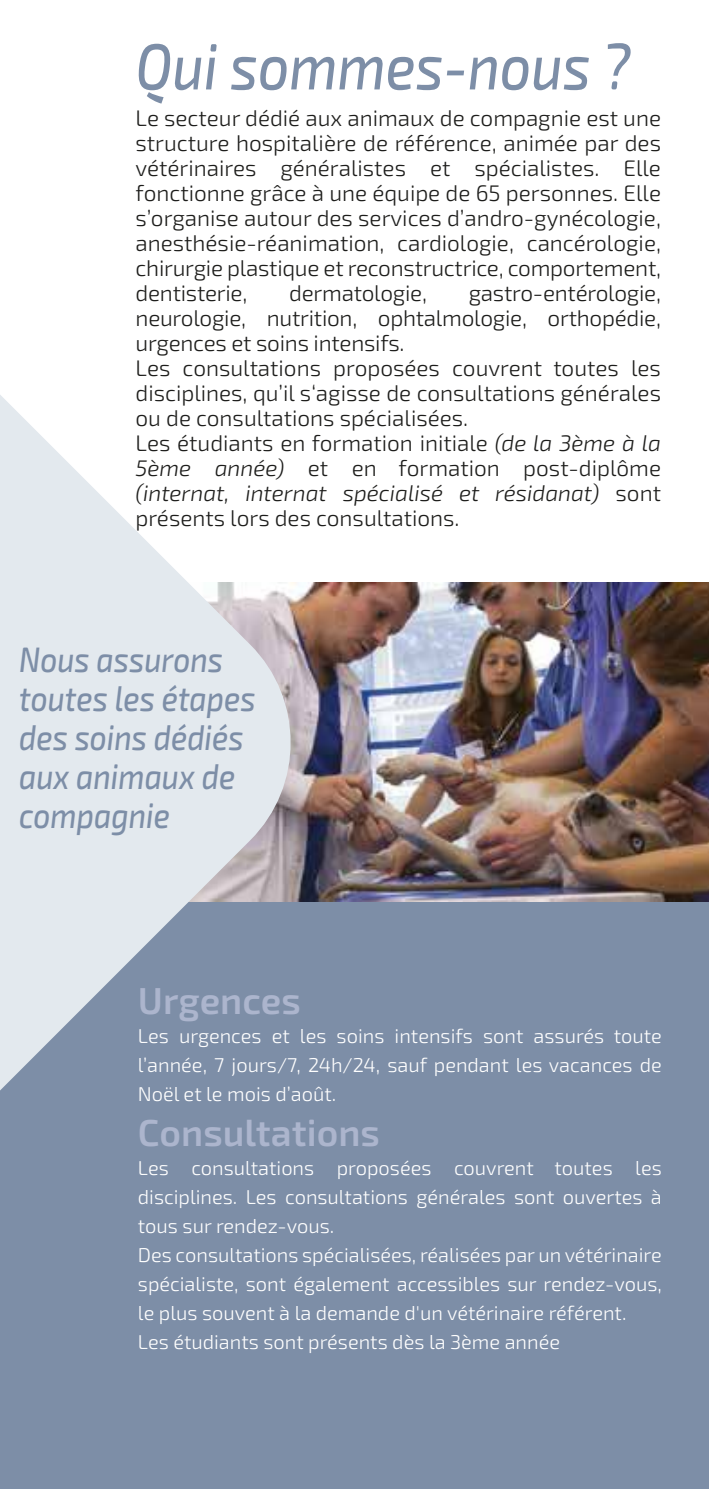
<style>
.page{position:relative;width:709px;height:1489px;background:#fff}
.page>*{position:absolute;margin:0;border:0;box-sizing:border-box;transform-origin:0 0}
.t1{font:italic 500 65px "Exo 2";color:#7d8ea7;scale:.85 1}
.t2{font:600 37.5px "Exo 2";color:#acb5cd}
.t3{font:italic 500 35.25px/39px "Exo 2";color:#7d8ea7;scale:.85 1}
.t4{font:300 22.5px/25px "Exo 2";color:#1d1d1b;text-align:justify}
.t5{font:300 20px/29px "Exo 2";color:#fff;text-align:justify}
.s1{font-style:italic}
</style>
<div class="page">
<div style="left:0;top:741px;width:709px;height:747px;background:#7d8ea7"></div>
<img style="left:304px;top:582px;width:405px;height:319px">
<svg style="left:0;top:395px;width:304px;height:696px;fill:#e3e9ee"></svg>
<h1 class="t1" style="left:136px;top:28px;width:584px">Qui sommes-nous ?</h1>
<p class="t4" style="left:136px;top:106px;width:527px">Le secteur dédié aux animaux de compagnie est une structure hospitalière de référence, animée par des vétérinaires généralistes et spécialistes. Elle fonctionne grâce à une équipe de 65 personnes. Elle s’organise autour des services d’andro-gynécologie, anesthésie-réanimation, cardiologie, cancérologie, chirurgie plastique et reconstructrice, comportement, dentisterie,</p>
<p class="t4" style="left:136px;top:281px;width:527px;text-align:left;text-indent:333px">gastro-entérologie, neurologie, nutrition, ophtalmologie, orthopédie, urgences et soins intensifs.<br>Les consultations proposées couvrent toutes les disciplines, qu’il s‘agisse de consultations générales ou de consultations spécialisées.<br>Les étudiants en formation initiale <span class="s1">(de la 3ème à la 5ème année)</span> et en formation post-diplôme <span class="s1">(internat, internat spécialisé et résidanat)</span> sont présents lors des consultations.</p>
<p class="t4" style="left:289px;top:281px;width:139px">dermatologie,</p>
<h3 class="t3" style="left:19px;top:641px;width:279px">Nous assurons toutes les étapes des soins dédiés aux animaux de compagnie</h3>
<h2 class="t2" style="left:138px;top:978px;width:164px">Urgences</h2>
<p class="t5" style="left:138px;top:1021px;width:525px">Les urgences et les soins intensifs sont assurés toute l’année, 7 jours/7, 24h/24, sauf pendant les vacances de Noël et le mois d’août.</p>
<h2 class="t2" style="left:138px;top:1110px;width:243px">Consultations</h2>
<p class="t5" style="left:138px;top:1153px;width:525px;text-align:left">Les consultations proposées couvrent toutes les disciplines. Les consultations générales sont ouvertes à tous sur rendez-vous.<br>Des consultations spécialisées, réalisées par un vétérinaire spécialiste, sont également accessibles sur rendez-vous, le plus souvent à la demande d'un vétérinaire référent.<br>Les étudiants sont présents dès la 3ème année</p>
</div>
